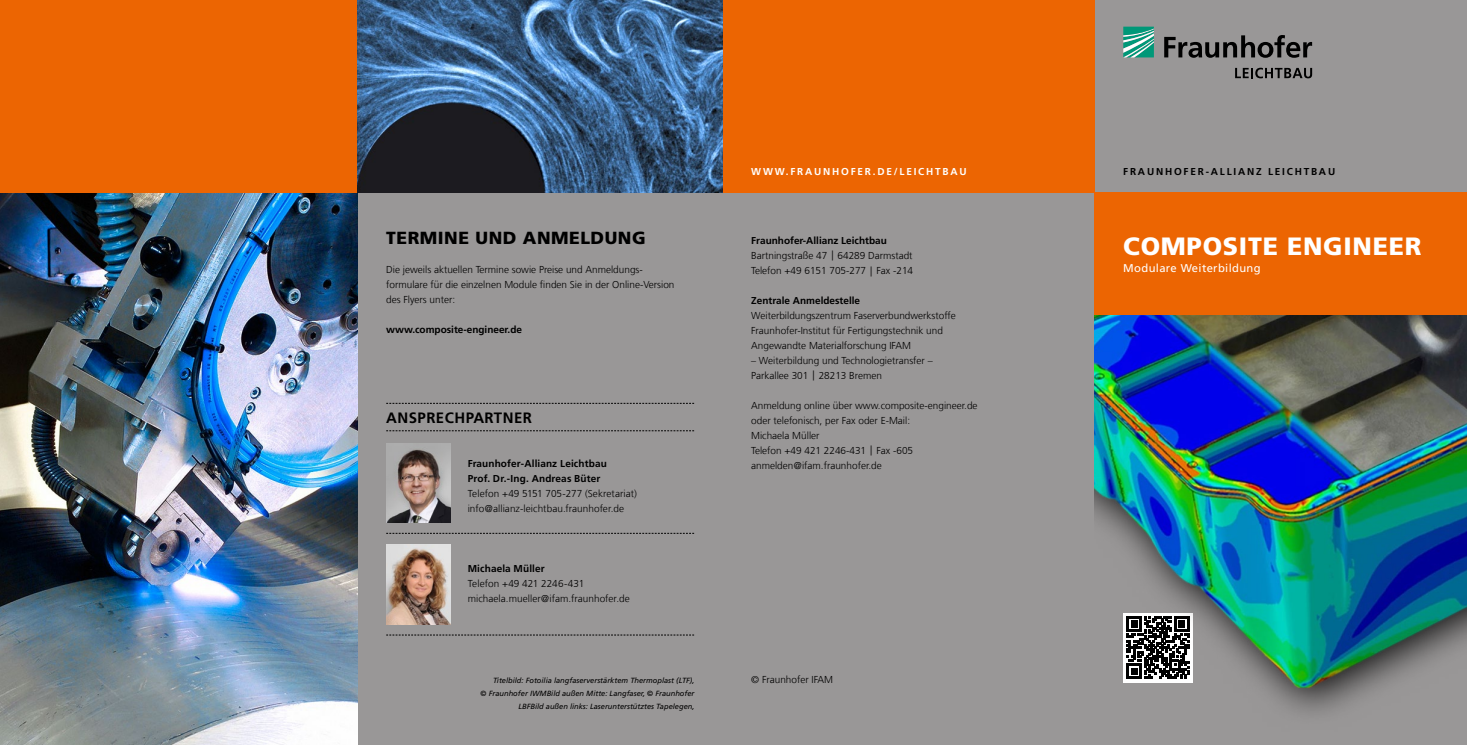
<style>
.page{position:relative;width:1467px;height:745px;background:#fff}
.page>*{position:absolute;margin:0;border:0;box-sizing:border-box;transform-origin:0 0}
.t1{font:900 25px "Frutiger LT Com";letter-spacing:.03em;color:#fff}
.t2{font:900 17.5px "Frutiger LT Com";letter-spacing:.03em;color:#000}
.t3{font:700 15px "Frutiger LT Com";letter-spacing:.03em;color:#000}
.t4{font:11.25px "Frutiger LT Com";letter-spacing:.03em;color:#fff}
.t5{font:300 10px/15px "Frutiger LT Com";color:#000}
.t6{font:700 10px/15px "Frutiger LT Com";letter-spacing:.005em;color:#000}
.t7{font:700 10px "Frutiger LT Com";letter-spacing:.18em;color:#000}
.t8{font:700 10px "Frutiger LT Com";letter-spacing:.18em;color:#fff}
.t9{font:italic 7.5px/13.1px "Frutiger LT Com";color:#000;text-align:right}
</style>
<div class="page">
<div style="left:723px;top:0;width:744px;height:192px;background:#999797"></div>
<div style="left:358px;top:0;width:737px;height:744px;background:#999797"></div>
<img style="left:0;top:192px;width:358px;height:552px">
<svg style="left:379px;top:192px;width:315px;height:1px"></svg>
<svg style="left:386px;top:403px;width:308px;height:1px"></svg>
<svg style="left:386px;top:430px;width:308px;height:1px"></svg>
<img style="left:386px;top:443px;width:65px;height:78px">
<svg style="left:386px;top:634px;width:308px;height:1px"></svg>
<svg style="left:386px;top:532px;width:308px;height:1px"></svg>
<img style="left:386px;top:544px;width:65px;height:79px">
<svg style="left:1123px;top:27px;width:31px;height:30px"></svg>
<svg style="left:1164px;top:35px;width:148px;height:23px"></svg>
<svg style="left:1235px;top:68px;width:77px;height:10px"></svg>
<div style="left:0;top:0;width:1095px;height:192px;background:#ec6502"></div>
<img style="left:358px;top:0;width:365px;height:192px">
<div style="left:1095px;top:192px;width:372px;height:123px;background:#ec6502"></div>
<img style="left:1095px;top:315px;width:372px;height:429px">
<h2 class="t2" style="left:386px;top:227px;width:261px">TERMINE UND ANMELDUNG</h2>
<p class="t5" style="left:386px;top:262px;width:290px">Die jeweils aktuellen Termine sowie Preise und Anmeldungs&shy;formulare für die einzelnen Module finden Sie in der Online-Version des Flyers unter:</p>
<p class="t6" style="left:386px;top:322px;width:137px">www.composite-engineer.de</p>
<h3 class="t3" style="left:386px;top:408px;width:147px">ANSPRECHPARTNER</h3>
<p class="t6" style="left:468px;top:455px;width:141px">Fraunhofer-Allianz Leichtbau<br>Prof. Dr.-Ing. Andreas Büter</p>
<p class="t5" style="left:468px;top:485px;width:171px">Telefon +49 5151 705-277 (Sekretariat) info@allianz-leichtbau.fraunhofer.de</p>
<p class="t6" style="left:468px;top:560px;width:78px">Michaela Müller</p>
<p class="t5" style="left:468px;top:575px;width:164px">Telefon +49 421 2246-431 michaela.mueller@ifam.fraunhofer.de</p>
<p class="t9" style="left:481px;top:673px;width:215px">Titelbild: Fotoilia langfaserverstärktem Thermoplast (LTF),<br>© Fraunhofer IWMBild außen Mitte: Langfaser, © Fraunhofer<br>LBFBild außen links: Laserunterstütztes Tapelegen,</p>
<p class="t8" style="left:751px;top:165px;width:217px">WWW.FRAUNHOFER.DE/LEICHTBAU</p>
<p class="t6" style="left:751px;top:232px;width:137px">Fraunhofer-Allianz Leichtbau</p>
<p class="t5" style="left:751px;top:247px;width:163px">Bartningstraße 47 | 64289 Darmstadt<br>Telefon +49 6151 705-277 | Fax -214</p>
<p class="t6" style="left:751px;top:292px;width:110px">Zentrale Anmeldestelle</p>
<p class="t5" style="left:751px;top:307px;width:206px">Weiterbildungszentrum Faserverbundwerkstoffe<br>Fraunhofer-Institut für Fertigungstechnik und<br>Angewandte Materialforschung IFAM</p>
<p class="t5" style="left:751px;top:352px;width:183px">– Weiterbildung und Technologietransfer –<br>Parkallee 301 | 28213 Bremen</p>
<p class="t5" style="left:751px;top:397px;width:228px">Anmeldung online über www.composite-engineer.de oder telefonisch, per Fax oder E-Mail:<br>Michaela Müller<br>Telefon +49 421 2246-431 | Fax -605 anmelden@ifam.fraunhofer.de</p>
<p class="t5" style="left:751px;top:671px;width:83px">© Fraunhofer IFAM</p>
<p class="t7" style="left:1123px;top:165px;width:213px">FRAUNHOFER-ALLIANZ LEICHTBAU</p>
<h1 class="t1" style="left:1123px;top:230px;width:300px">COMPOSITE ENGINEER</h1>
<p class="t4" style="left:1123px;top:261px;width:139px">Modulare Weiterbildung</p>
</div>
